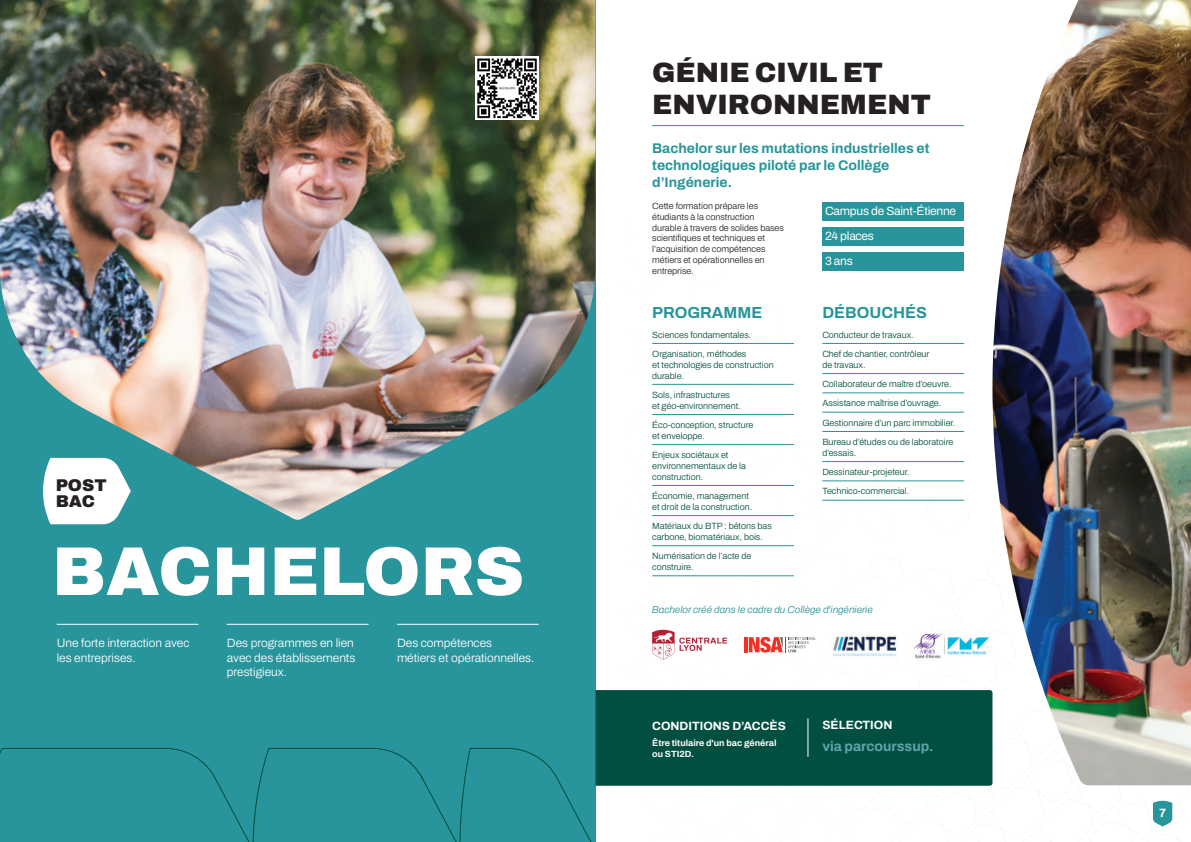
<style>
.page{position:relative;width:1191px;height:842px;background:#fff}
.page>*{position:absolute;margin:0;border:0;box-sizing:border-box;transform-origin:0 0}
.t1{font:900 69px "Archivo";color:#fff}
.t2{font:900 28px/32px "Archivo";color:#252122}
.t3{font:900 17px/16px "Archivo";color:#252122}
.t4{font:700 16px "Archivo";color:#27959b}
.t5{font:700 14px/16.8px "Archivo";color:#27959b}
.t6{font:700 14px "Archivo";color:#5fa4aa}
.t7{font:300 12px/14.4px "Archivo";color:#fff}
.t8{font:12px/25px "Archivo";letter-spacing:-.02em;color:#fff}
.t9{font:700 12px "Archivo";color:#fff}
.t10{font:italic 300 10px "Archivo";color:#27959b}
.t11{font:300 9px/19.3px "Archivo";color:#004f40}
.t12{font:300 9px/10.8px "Archivo";color:#252122}
.t13{font:700 9px/10.8px "Archivo";color:#fff}
</style>
<div class="page">
<div style="left:0;top:0;width:595px;height:842px;background:#27959b"></div>
<svg style="left:0;top:748px;width:298px;height:94px"></svg>
<hr style="left:57px;top:624px;width:141px;height:1px;background:#fff">
<hr style="left:227px;top:624px;width:142px;height:1px;background:#fff">
<img style="left:0;top:0;width:595px;height:520px">
<svg style="left:43px;top:458px;width:88px;height:66px"></svg>
<img style="left:476px;top:57px;width:63px;height:63px">
<hr style="left:652px;top:125px;width:312px;height:1px;background:#27959b">
<img style="left:1010px;top:0;width:181px;height:209px">
<div style="left:822px;top:202px;width:142px;height:19px;background:#27959b"></div>
<img style="left:298px;top:209px;width:893px;height:633px">
<img style="left:911px;top:631px;width:81px;height:30px">
<h3 class="t3" style="left:56px;top:476px;width:52px">POST<br>BAC</h3>
<h1 class="t1" style="left:52px;top:519px;width:473px">BACHELORS</h1>
<h3 class="t7" style="left:57px;top:636px;width:134px">Une forte interaction avec les entreprises.</h3>
<h3 class="t7" style="left:227px;top:636px;width:130px">Des programmes en lien avec des établissements prestigieux.</h3>
<h3 class="t7" style="left:397px;top:636px;width:139px">Des compétences<br>métiers et opérationnelles.</h3>
<h2 class="t2" style="left:652px;top:56px;width:280px">GÉNIE CIVIL ET<br>ENVIRONNEMENT</h2>
<h3 class="t5" style="left:652px;top:140px;width:279px">Bachelor sur les mutations industrielles et technologiques piloté par le Collège d’Ingénerie.</h3>
<p class="t12" style="left:652px;top:200px;width:133px">Cette formation prépare les étudiants à la construction durable à travers de solides bases scientifiques et techniques et l’acquisition de compétences métiers et opérationnelles en entreprise.</p>
<h3 class="t8" style="left:825px;top:199px;width:133px">Campus de Saint-Étienne<br>24 places<br>3 ans</h3>
<h3 class="t4" style="left:652px;top:301px;width:112px">PROGRAMME</h3>
<p class="t11" style="left:652px;top:325px;width:101px">Sciences fondamentales.<br>Organisation, méthodes</p>
<p class="t11" style="left:652px;top:359px;width:123px;line-height:10.8px">et technologies de construction durable.</p>
<p class="t11" style="left:652px;top:389px;width:90px;line-height:10.8px">Sols, infrastructures<br>et géo-environnement.</p>
<p class="t11" style="left:652px;top:419px;width:103px;line-height:10.8px">Éco-conception, structure et enveloppe.</p>
<p class="t11" style="left:652px;top:450px;width:95px;line-height:10.8px">Enjeux sociétaux et environnementaux de la construction.</p>
<p class="t11" style="left:652px;top:490px;width:101px;line-height:10.8px">Économie, management et droit de la construction.</p>
<p class="t11" style="left:652px;top:521px;width:121px;line-height:10.8px">Matériaux du BTP : bétons bas carbone, biomatériaux, bois.</p>
<p class="t11" style="left:652px;top:551px;width:101px;line-height:10.8px">Numérisation de l’acte de construire.</p>
<h3 class="t4" style="left:822px;top:301px;width:106px">DÉBOUCHÉS</h3>
<p class="t11" style="left:822px;top:325px;width:109px">Conducteur de travaux.<br>Chef de chantier, contrôleur</p>
<p class="t11" style="left:822px;top:355px;width:134px">de travaux.<br>Collaborateur de maître d’oeuvre.<br>Assistance maîtrise d’ouvrage.<br>Gestionnaire d’un parc immobilier.<br>Bureau d’études ou de laboratoire</p>
<p class="t11" style="left:822px;top:443px;width:88px">d’essais.<br>Dessinateur-projeteur.<br>Technico-commercial.</p>
<p class="t10" style="left:652px;top:602px;width:222px">Bachelor créé dans le cadre du Collège d'ingénierie</p>
<h3 class="t9" style="left:652px;top:717px;width:135px">CONDITIONS D’ACCÈS</h3>
<p class="t13" style="left:652px;top:738px;width:126px">Être titulaire d'un bac général ou STI2D.</p>
<h3 class="t9" style="left:822px;top:716px;width:72px">SÉLECTION</h3>
<h3 class="t6" style="left:822px;top:736px;width:113px">via parcourssup.</h3>
<h3 class="t9" style="left:1159px;top:804px;width:9px">7</h3>
</div>
